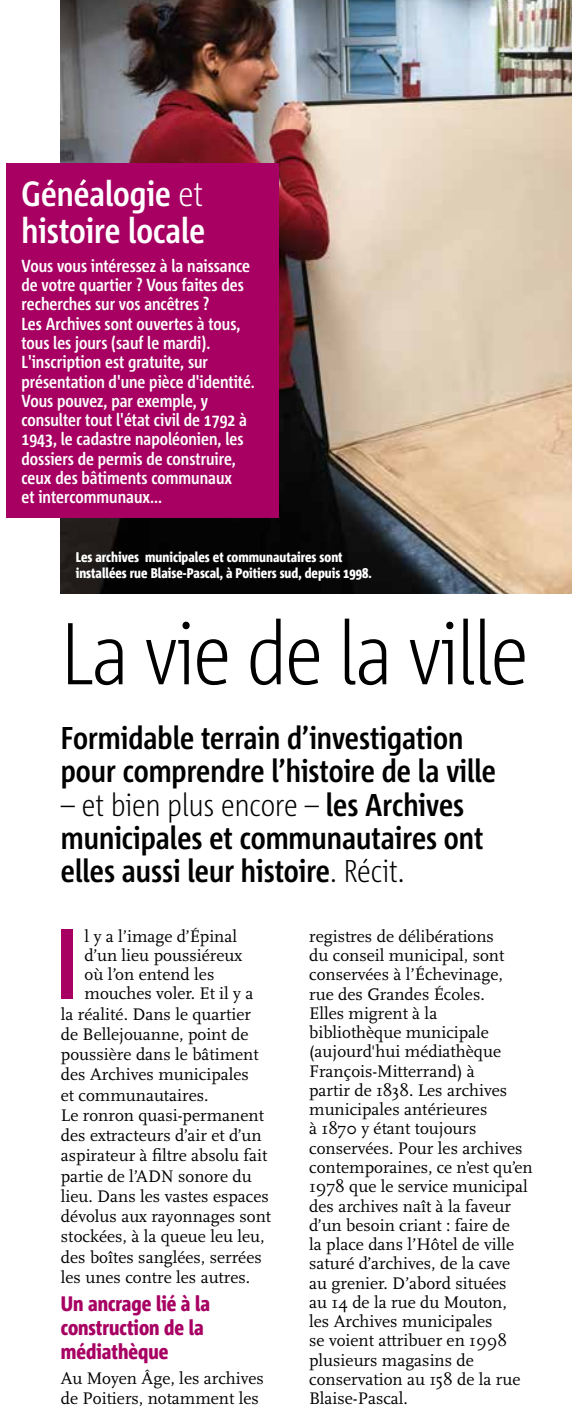
<style>
.page{position:relative;width:572px;height:1420px;background:#fff}
.page>*{position:absolute;margin:0;border:0;box-sizing:border-box;transform-origin:0 0}
.t1{font:700 100.27px "Corpid C1 Cd";color:#a70062}
.t2{font:300 87.5px "Corpid C1 Cd";letter-spacing:-.02em;color:#000}
.t3{font:700 35px/36.8px "Corpid C1 Cd";color:#fff}
.t4{font:700 31.5px/33.2px "Corpid C1 Cd";color:#000}
.t5{font:800 21px/23.8px "Corpid C1 Cd";color:#a70062}
.t6{font:17.5px/19.2px "Scala OT";color:#000}
.t7{font:700 17.5px/19.2px "Corpid C1 Cd";color:#fff}
.t8{font:800 14px/15.8px "Corpid C1 Cd";color:#fff}
.s1{font-weight:300}
</style>
<div class="page">
<img style="left:61px;top:0;width:511px;height:593px">
<div style="left:7px;top:164px;width:272px;height:354px;background:#a70062"></div>
<h3 class="t3" style="left:22px;top:174px;width:185px">Généalogie <span class="s1">et </span>histoire locale</h3>
<p class="t7" style="left:22px;top:256px;width:235px">Vous vous intéressez à la naissance de votre quartier ? Vous faites des recherches sur vos ancêtres ?<br>Les Archives sont ouvertes à tous, tous les jours (sauf le mardi).<br>L'inscription est gratuite, sur présentation d'une pièce d'identité.<br>Vous pouvez, par exemple, y consulter tout l'état civil de 1792 à<br>1943, le cadastre napoléonien, les dossiers de permis de construire, ceux des bâtiments communaux<br>et intercommunaux...</p>
<p class="t8" style="left:76px;top:549px;width:297px">Les archives municipales et communautaires sont installées rue Blaise-Pascal, à Poitiers sud, depuis 1998.</p>
<h2 class="t2" style="left:61px;top:598px;width:469px">La vie de la ville</h2>
<h3 class="t4" style="left:61px;top:720px;width:437px">Formidable terrain d’investigation pour comprendre l’histoire de la ville</h3>
<h3 class="t4" style="left:61px;top:787px;width:424px"><span class="s1">– et bien plus encore –</span> les Archives municipales et communautaires ont elles aussi leur histoire<span class="s1">. Récit.</span></h3>
<h1 class="t1" style="left:55px;top:901px;width:25px">I</h1>
<p class="t6" style="left:85px;top:927px;width:154px">l y a l’image d’Épinal</p>
<p class="t6" style="left:85px;top:946px;width:159px">d’un lieu poussiéreux</p>
<p class="t6" style="left:85px;top:965px;width:131px">où l’on entend les</p>
<p class="t6" style="left:85px;top:984px;width:170px">mouches voler. Et il y a</p>
<p class="t6" style="left:61px;top:1005px;width:192px">la réalité. Dans le quartier</p>
<p class="t6" style="left:61px;top:1025px;width:189px">de Bellejouanne, point de</p>
<p class="t6" style="left:61px;top:1045px;width:199px">poussière dans le bâtiment</p>
<p class="t6" style="left:61px;top:1065px;width:189px">des Archives municipales</p>
<p class="t6" style="left:61px;top:1085px;width:149px">et communautaires.</p>
<p class="t6" style="left:61px;top:1106px;width:204px">Le ronron quasi-permanent</p>
<p class="t6" style="left:61px;top:1126px;width:202px">des extracteurs d’air et d’un</p>
<p class="t6" style="left:61px;top:1146px;width:208px">aspirateur à filtre absolu fait</p>
<p class="t6" style="left:61px;top:1166px;width:192px">partie de l’ADN sonore du</p>
<p class="t6" style="left:61px;top:1187px;width:209px">lieu. Dans les vastes espaces</p>
<p class="t6" style="left:61px;top:1207px;width:212px">dévolus aux rayonnages sont</p>
<p class="t6" style="left:61px;top:1227px;width:205px">stockées, à la queue leu leu,</p>
<p class="t6" style="left:61px;top:1247px;width:202px">des boîtes sanglées, serrées</p>
<p class="t6" style="left:61px;top:1268px;width:191px">les unes contre les autres.</p>
<p class="t5" style="left:61px;top:1291px;width:151px">Un ancrage lié à la construction de la médiathèque</p>
<p class="t6" style="left:61px;top:1368px;width:205px;line-height:20.3px">Au Moyen Âge, les archives de Poitiers, notamment les</p>
<p class="t6" style="left:309px;top:927px;width:225px">registres de délibérations<br>du conseil municipal, sont conservées à l’Échevinage,<br>rue des Grandes Écoles.<br>Elles migrent à la bibliothèque municipale (aujourd'hui médiathèque<br>François-Mitterrand) à<br>partir de 1838. Les archives municipales antérieures<br>à 1870 y étant toujours conservées. Pour les archives contemporaines, ce n’est qu’en<br>1978 que le service municipal des archives naît à la faveur d’un besoin criant : faire de<br>la place dans l’Hôtel de ville saturé d’archives, de la cave<br>au grenier. D’abord situées<br>au 14 de la rue du Mouton,<br>les Archives municipales<br>se voient attribuer en 1998 plusieurs magasins de conservation au 158 de la rue<br>Blaise-Pascal.</p>
</div>
